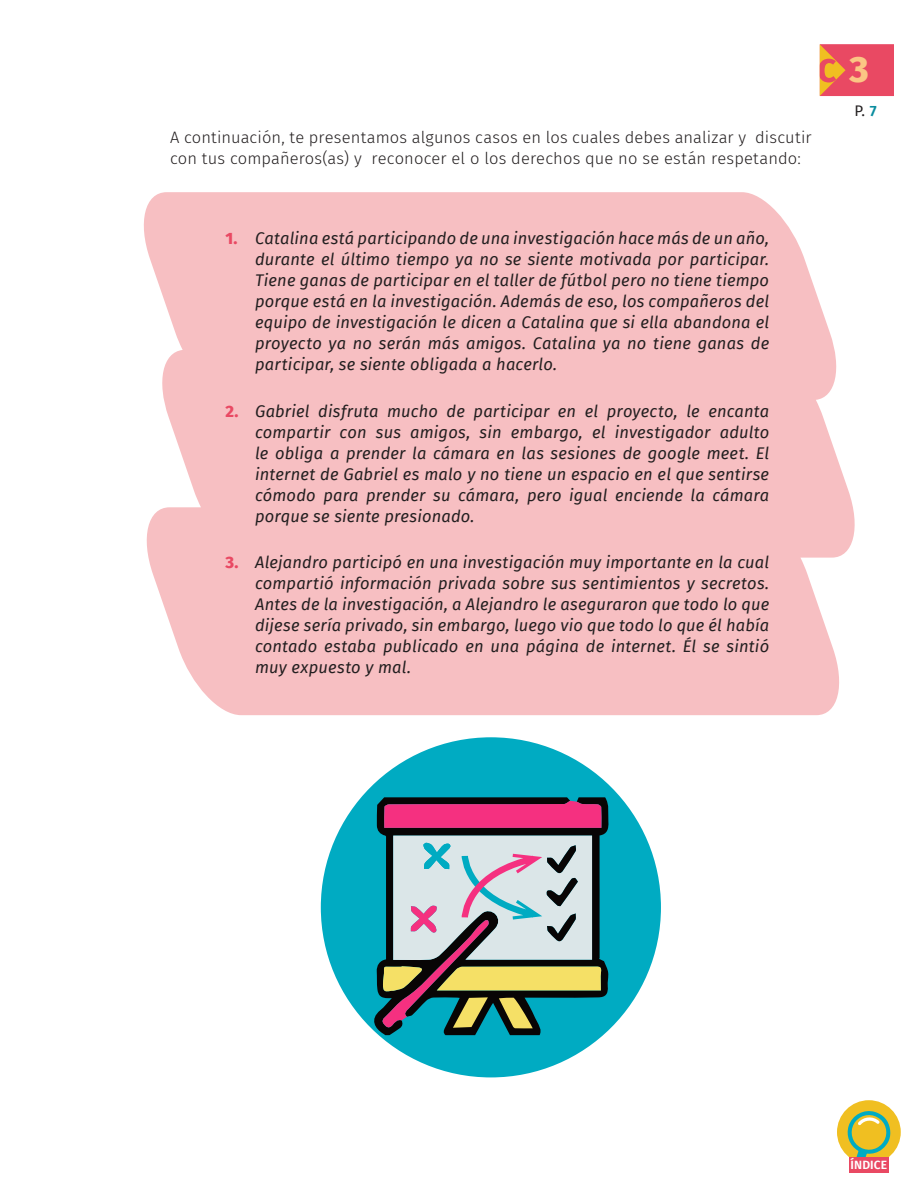
<style>
.page{position:relative;width:918px;height:1188px;background:#fff}
.page>*{position:absolute;margin:0;border:0;box-sizing:border-box;transform-origin:0 0}
.t1{font:800 36.6px "Fira Sans";color:#fbc684}
.t2{font:italic 16.5px/21px "Fira Sans";letter-spacing:.01em;color:#231f20;text-align:justify}
.texto{font:300 16.5px/21px "Fira Sans";letter-spacing:.005em;color:#231f20}
.t3{font:15px "Fira Sans";color:#231f20}
.t4{font:600 12px "Fira Sans";letter-spacing:.01em;color:#fff}
.s1{font-weight:800;font-style:normal;color:#e94963}
.s2{font-weight:600;color:#0a8d9f}
</style>
<div class="page">
<div style="left:820px;top:44px;width:74px;height:52px;background:#e94963"></div>
<svg style="left:820px;top:44px;width:26px;height:52px"></svg>
<div style="left:837px;top:1100px;width:64px;height:64px;background:#f0bf21;border-radius:50%"></div>
<svg style="left:846px;top:1109px;width:45px;height:48px"></svg>
<div style="left:849px;top:1157px;width:40px;height:16px;background:#e94963"></div>
<svg style="left:143px;top:192px;width:712px;height:523px;background:#f7c4c6"></svg>
<svg style="left:321px;top:737px;width:340px;height:340px;fill:#00abc2"></svg>
<svg style="left:369px;top:797px;width:241px;height:238px;background:#076673"></svg>
<svg style="left:384px;top:801px;width:218px;height:27px;background:#d82c73"></svg>
<svg style="left:381px;top:836px;width:221px;height:192px;background:#96a69f"></svg>
<p class="texto" style="left:170px;top:127px;width:643px">A continuación, te presentamos algunos casos en los cuales debes analizar y discutir con tus compañeros(as) y reconocer el o los derechos que no se están respetando:</p>
<p class="t2" style="left:255px;top:228px;width:516px;text-indent:-30px"><span class="s1">1.</span> Catalina está participando de una investigación hace más de un año, durante el último tiempo ya no se siente motivada por participar.<br>Tiene ganas de participar en el taller de fútbol pero no tiene tiempo porque está en la investigación. Además de eso, los compañeros del equipo de investigación le dicen a Catalina que si ella abandona el proyecto ya no serán más amigos. Catalina ya no tiene ganas de participar, se siente obligada a hacerlo.</p>
<p class="t2" style="left:255px;top:400px;width:516px;text-indent:-30px"><span class="s1">2.</span> Gabriel disfruta mucho de participar en el proyecto, le encanta compartir con sus amigos, sin embargo, el investigador adulto le obliga a prender la cámara en las sesiones de google meet. El internet de Gabriel es malo y no tiene un espacio en el que sentirse cómodo para prender su cámara, pero igual enciende la cámara porque se siente presionado.</p>
<p class="t2" style="left:255px;top:552px;width:516px;text-indent:-30px"><span class="s1">3.</span> Alejandro participó en una investigación muy importante en la cual compartió información privada sobre sus sentimientos y secretos.<br>Antes de la investigación, a Alejandro le aseguraron que todo lo que dijese sería privado, sin embargo, luego vio que todo lo que él había contado estaba publicado en una página de internet. Él se sintió muy expuesto y mal.</p>
<h1 class="t1" style="left:850px;top:37px;width:21px">3</h1>
<p class="t3" style="left:855px;top:99px;width:24px">P. <span class="s2">7</span></p>
<p class="t4" style="left:851px;top:1155px;width:38px">ÍNDICE</p>
</div>
